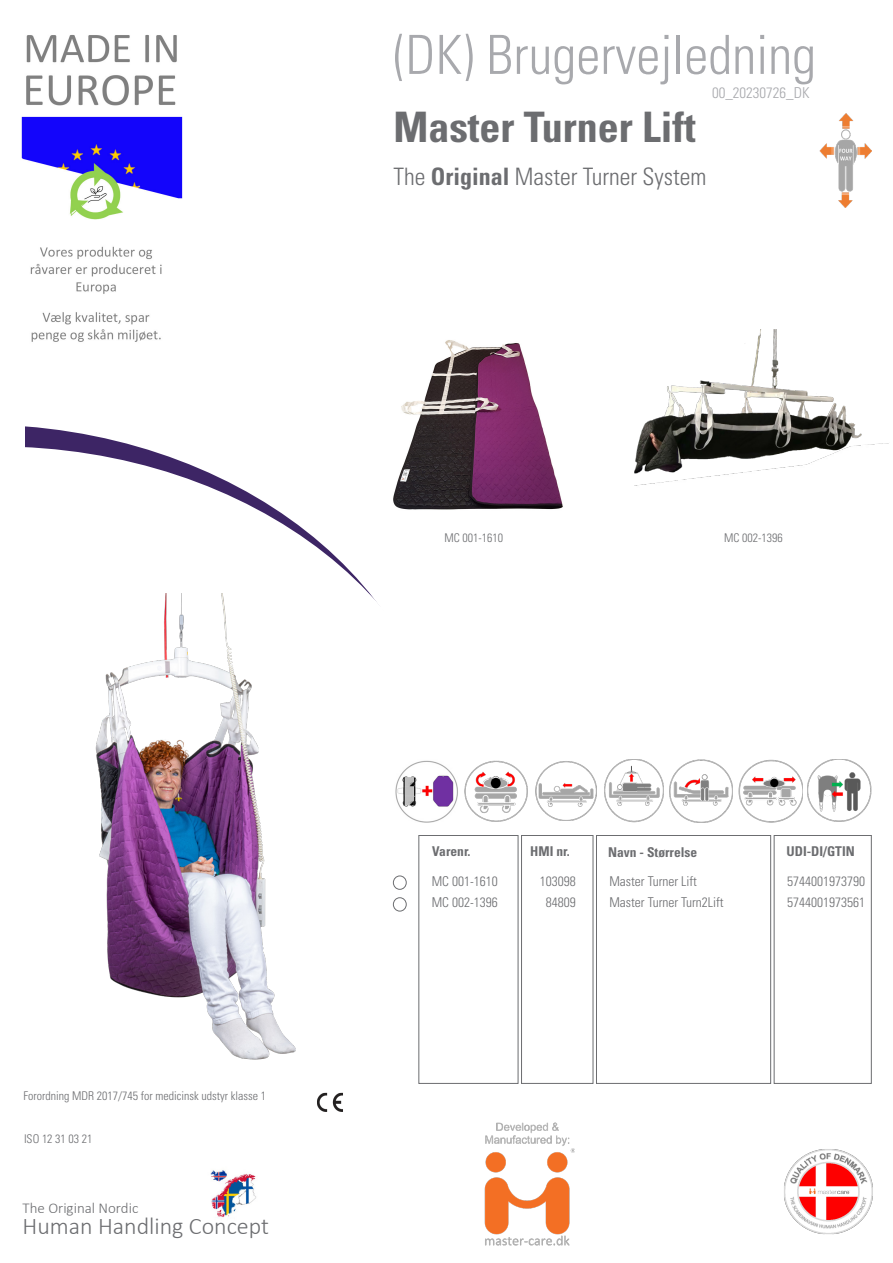
<style>
.page{position:relative;width:893px;height:1263px;background:#fff}
.page>*{position:absolute;margin:0;border:0;box-sizing:border-box;transform-origin:0 0}
.t1{font:300 condensed 54px "Univers LT Std";color:#a8a9ad}
.t2{font:700 condensed 42px "Univers LT Std";color:#6c6d70}
.t3{font:300 condensed 24px "Univers LT Std";color:#6c6d70}
.Varenummer_under_billede{font:300 24px "Calibri";color:#6c6d70}
.Varenummer_under_billede-2{font:300 15px "Calibri";color:#6c6d70}
.t4{font:300 condensed 15px "Univers LT Std";color:#a8a9ad}
.Box{font:300 condensed 13.5px "Univers LT Std";color:#6c6d70}
.Box-2{font:700 condensed 13.5px "Univers LT Std";color:#6c6d70}
.Varenummer_under_billede-3{font:300 condensed 12px "Univers LT Std";color:#6c6d70}
.s1{font-weight:700}
</style>
<div class="page">
<svg style="left:25px;top:426px;width:110px;height:20px;fill:#3d2565"></svg>
<svg style="left:25px;top:446px;width:435px;height:666px"></svg>
<img style="left:25px;top:593px;width:347px;height:491px">
<img style="left:819px;top:113px;width:52px;height:95px">
<img style="left:311px;top:1085px;width:41px;height:26px">
<img style="left:210px;top:1170px;width:46px;height:48px">
<img style="left:784px;top:1149px;width:89px;height:86px">
<img style="left:484px;top:1122px;width:90px;height:124px">
<div style="left:521px;top:835px;width:72px;height:248px;border:1px solid #6c6d70"></div>
<div style="left:774px;top:835px;width:97px;height:248px;border:1px solid #6c6d70"></div>
<div style="left:393px;top:875px;width:14px;height:15px;border:1px solid #6c6d70;border-radius:50%"></div>
<div style="left:393px;top:897px;width:14px;height:14px;border:1px solid #6c6d70;border-radius:50%"></div>
<img style="left:394px;top:760px;width:64px;height:63px">
<img style="left:464px;top:760px;width:64px;height:62px">
<img style="left:535px;top:761px;width:61px;height:59px">
<img style="left:604px;top:759px;width:60px;height:64px">
<img style="left:669px;top:759px;width:64px;height:64px">
<img style="left:739px;top:759px;width:64px;height:64px">
<img style="left:808px;top:759px;width:64px;height:63px">
<img style="left:347px;top:340px;width:216px;height:187px">
<img style="left:635px;top:330px;width:254px;height:156px">
<div style="left:596px;top:835px;width:175px;height:248px;border:1px solid #6c6d70"></div>
<img style="left:21px;top:35px;width:162px;height:307px">
<h1 class="t1" style="left:393px;top:22px;width:424px">(DK) Brugervejledning</h1>
<p class="t4" style="left:712px;top:83px;width:99px">00_20230726_DK</p>
<p class="t2" style="left:393px;top:101px;width:304px">Master Turner Lift</p>
<p class="t3" style="left:394px;top:162px;width:314px">The <span class="s1">Original</span> Master Turner System</p>
<p class="Varenummer_under_billede-3" style="left:24px;top:1089px;width:244px">Forordning MDR 2017/745 for medicinsk udstyr klasse 1</p>
<p class="Varenummer_under_billede-3" style="left:24px;top:1132px;width:70px">ISO 12 31 03 21</p>
<p class="Varenummer_under_billede-2" style="left:22px;top:1198px;width:117px">The Original Nordic</p>
<p class="Varenummer_under_billede" style="left:22px;top:1211px;width:248px">Human Handling Concept</p>
<p class="Varenummer_under_billede-3" style="left:445px;top:531px;width:60px">MC 001-1610</p>
<p class="Varenummer_under_billede-3" style="left:724px;top:531px;width:60px">MC 002-1396</p>
<p class="Box-2" style="left:432px;top:843px;width:40px">Varenr.</p>
<p class="Box-2" style="left:530px;top:842px;width:41px">HMI nr.</p>
<p class="Box-2" style="left:608px;top:843px;width:91px">Navn - Størrelse</p>
<p class="Box-2" style="left:786px;top:843px;width:70px">UDI-DI/GTIN</p>
<p class="Box" style="left:432px;top:873px;width:67px">MC 001-1610</p>
<p class="Box" style="left:432px;top:894px;width:67px">MC 002-1396</p>
<p class="Box" style="left:540px;top:873px;width:37px">103098</p>
<p class="Box" style="left:546px;top:894px;width:31px">84809</p>
<p class="Box" style="left:609px;top:873px;width:89px">Master Turner Lift</p>
<p class="Box" style="left:609px;top:894px;width:116px">Master Turner Turn2Lift</p>
<p class="Box" style="left:787px;top:873px;width:79px">5744001973790</p>
<p class="Box" style="left:787px;top:894px;width:79px">5744001973561</p>
</div>
